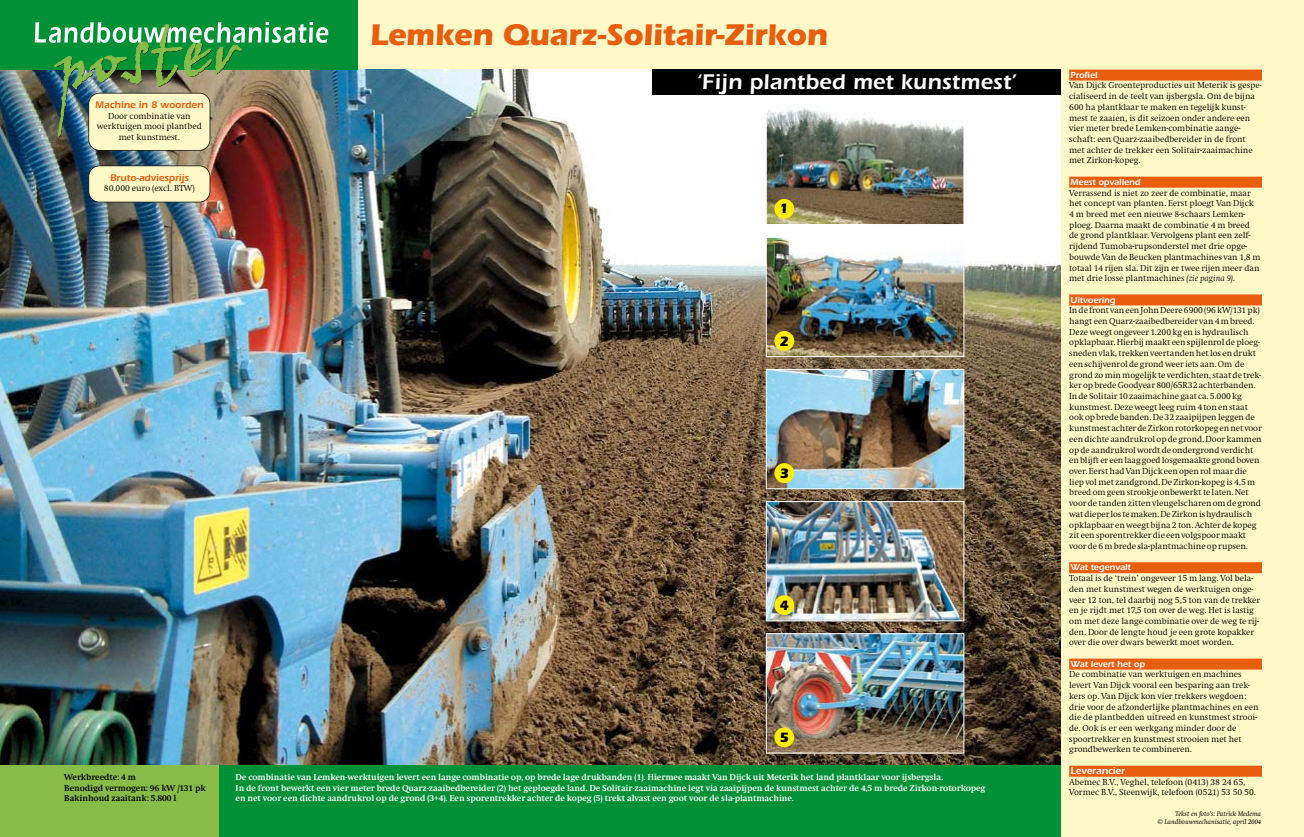
<style>
.page{position:relative;width:1304px;height:837px;background:#fff}
.page>*{position:absolute;margin:0;border:0;box-sizing:border-box;transform-origin:0 0}
.t1{font:700 31px "Itc Eras";letter-spacing:-.005em;color:#e95d0f}
.t2{font:600 22px "Itc Eras";letter-spacing:.01em;color:#fff}
.t3{font:700 14px "Itc Eras";color:#000}
.t4{font:600 10px "Itc Eras";letter-spacing:-.005em;color:#e95d0f}
.t5{font:600 10px "Itc Eras";letter-spacing:-.005em;color:#fff}
.t6{font:300 9px/10.7px "Swift";letter-spacing:-.005em;color:#000}
.t7{font:700 9px/10.7px "Swift";letter-spacing:-.005em;color:#fff}
.t8{font:700 9px/10.7px "Swift";letter-spacing:-.005em;color:#000}
.t9{font:600 9px "Itc Eras";letter-spacing:-.005em;color:#fff}
.t10{font:italic 7px/8.7px "Swift";color:#000;text-align:right}
.s1{font-style:italic}
</style>
<div class="page">
<img style="left:652px;top:0;width:652px;height:836px">
<img style="left:0;top:0;width:652px;height:836px">
<p class="t4" style="left:95px;top:99px;width:110px">Machine in 8 woorden</p>
<p class="t6" style="left:97px;top:110px;width:106px;text-align:center">Door combinatie van werktuigen mooi plantbed met kunstmest.</p>
<p class="t4" style="left:110px;top:171px;width:80px">Bruto-adviesprijs</p>
<p class="t6" style="left:104px;top:183px;width:92px">80.000 euro (excl. BTW)</p>
<h1 class="t1" style="left:370px;top:16px;width:459px">Lemken Quarz-Solitair-Zirkon</h1>
<h2 class="t2" style="left:697px;top:69px;width:321px">‘Fijn plantbed met kunstmest’</h2>
<h3 class="t3" style="left:780px;top:200px;width:11px">1</h3>
<h3 class="t3" style="left:780px;top:332px;width:11px">2</h3>
<h3 class="t3" style="left:780px;top:464px;width:11px">3</h3>
<h3 class="t3" style="left:780px;top:596px;width:11px">4</h3>
<p class="t8" style="left:64px;top:771px;width:143px">Werkbreedte: 4 m<br>Benodigd vermogen: 96 kW /131 pk<br>Bakinhoud zaaitank: 5.800 l</p>
<h3 class="t3" style="left:780px;top:728px;width:11px">5</h3>
<p class="t7" style="left:236px;top:771px;width:751px">De combinatie van Lemken-werktuigen levert een lange combinatie op, op brede lage drukbanden (1). Hiermee maakt Van Dijck uit Meterik het land plantklaar voor ijsbergsla.<br>In de front bewerkt een vier meter brede Quarz-zaaibedbereider (2) het geploegde land. De Solitair-zaaimachine legt via zaaipijpen de kunstmest achter de 4,5 m brede Zirkon-rotorkopeg en net voor een dichte aandrukrol op de grond (3+4). Een sporentrekker achter de kopeg (5) trekt alvast een goot voor de sla-plantmachine.</p>
<p class="t9" style="left:1071px;top:69px;width:28px">Profiel</p>
<p class="t6" style="left:1069px;top:80px;width:194px">Van Dijck Groenteproducties uit Meterik is gespe&shy;cialiseerd in de teelt van ijsbergsla. Om de bijna 600 ha plantklaar te maken en tegelijk kunst&shy;mest te zaaien, is dit seizoen onder andere een vier meter brede Lemken-combinatie aange&shy;schaft: een Quarz-zaaibedbereider in de front met achter de trekker een Solitair-zaaimachine met Zirkon-kopeg.</p>
<p class="t9" style="left:1071px;top:176px;width:71px">Meest opvallend</p>
<p class="t6" style="left:1069px;top:187px;width:193px">Verrassend is niet zo zeer de combinatie, maar het concept van planten. Eerst ploegt Van Dijck 4 m breed met een nieuwe 8-schaars Lemken&shy;ploeg. Daarna maakt de combinatie 4 m breed de grond plantklaar. Vervolgens plant een zelf&shy;rijdend Tumoba-rupsonderstel met drie opge&shy;bouwde Van de Beucken plantmachines van 1,8 m totaal 14 rijen sla. Dit zijn er twee rijen meer dan met drie losse plantmachines <span class="s1">(zie pagina 9)</span>.</p>
<p class="t9" style="left:1071px;top:294px;width:47px">Uitvoering</p>
<p class="t6" style="left:1069px;top:305px;width:194px">Inde front van een John Deere 6900 (96 kW/131 pk) hangt een Quarz-zaaibedbereider van 4 m breed.<br>Deze weegt ongeveer 1.200 kg en is hydraulisch opklapbaar. Hierbij maakt een spijlenrol de ploeg&shy;sneden vlak, trekken veertanden het los en drukt een schijvenrol de grond weer iets aan. Om de grond zo min mogelijk te verdichten, staat de trek&shy;ker op brede Goodyear 800/65R32 achterbanden.<br>In de Solitair 10 zaaimachine gaat ca. 5.000 kg kunstmest. Deze weegt leeg ruim 4 ton en staat ook op brede banden. De 32 zaaipijpen leggen de kunstmest achter de Zirkon rotorkopeg en net voor een dichte aandrukrol op de grond. Door kammen op de aandrukrol wordt de ondergrond verdicht enblijft er een laag goed losgemaakte grond boven over. Eerst had Van Dijck een open rol maar die liep vol met zandgrond. De Zirkon-kopeg is 4,5 m breed om geen strookje onbewerkt te laten. Net voor de tanden zitten vleugelscharen om de grond wat dieper los te maken. De Zirkon is hydraulisch opklapbaar en weegt bijna 2 ton. Achter de kopeg zit een sporentrekker die een volgspoor maakt voor de 6 m brede sla-plantmachine op rupsen.</p>
<p class="t9" style="left:1071px;top:562px;width:62px">Wat tegenvalt</p>
<p class="t6" style="left:1069px;top:572px;width:193px">Totaal is de ‘trein’ ongeveer 15 m lang. Vol bela&shy;den met kunstmest wegen de werktuigen onge&shy;veer 12 ton, tel daarbij nog 5,5 ton van de trekker en je rijdt met 17,5 ton over de weg. Het is lastig om met deze lange combinatie over de weg te rij&shy;den. Door de lengte houd je een grote kopakker over die over dwars bewerkt moet worden.</p>
<p class="t9" style="left:1071px;top:658px;width:76px">Wat levert het op</p>
<p class="t6" style="left:1069px;top:669px;width:191px">De combinatie van werktuigen en machines levert Van Dijck vooral een besparing aan trek&shy;kers op. Van Dijck kon vier trekkers wegdoen: drie voor de afzonderlijke plantmachines en een die de plantbedden uitreed en kunstmest strooi&shy;de. Ook is er een werkgang minder door de spoortrekker en kunstmest strooien met het grondbewerken te combineren.</p>
<p class="t5" style="left:1071px;top:764px;width:56px">Leverancier</p>
<p class="t6" style="left:1069px;top:776px;width:188px">Abemec B.V., Veghel, telefoon (0413) 38 24 65,<br>Vormec B.V., Steenwijk, telefoon (0521) 53 50 50.</p>
<p class="t10" style="left:1157px;top:808px;width:105px">Tekst en foto’s: Patrick Medema<br>© Landbouwmechanisatie, april 2004</p>
</div>
